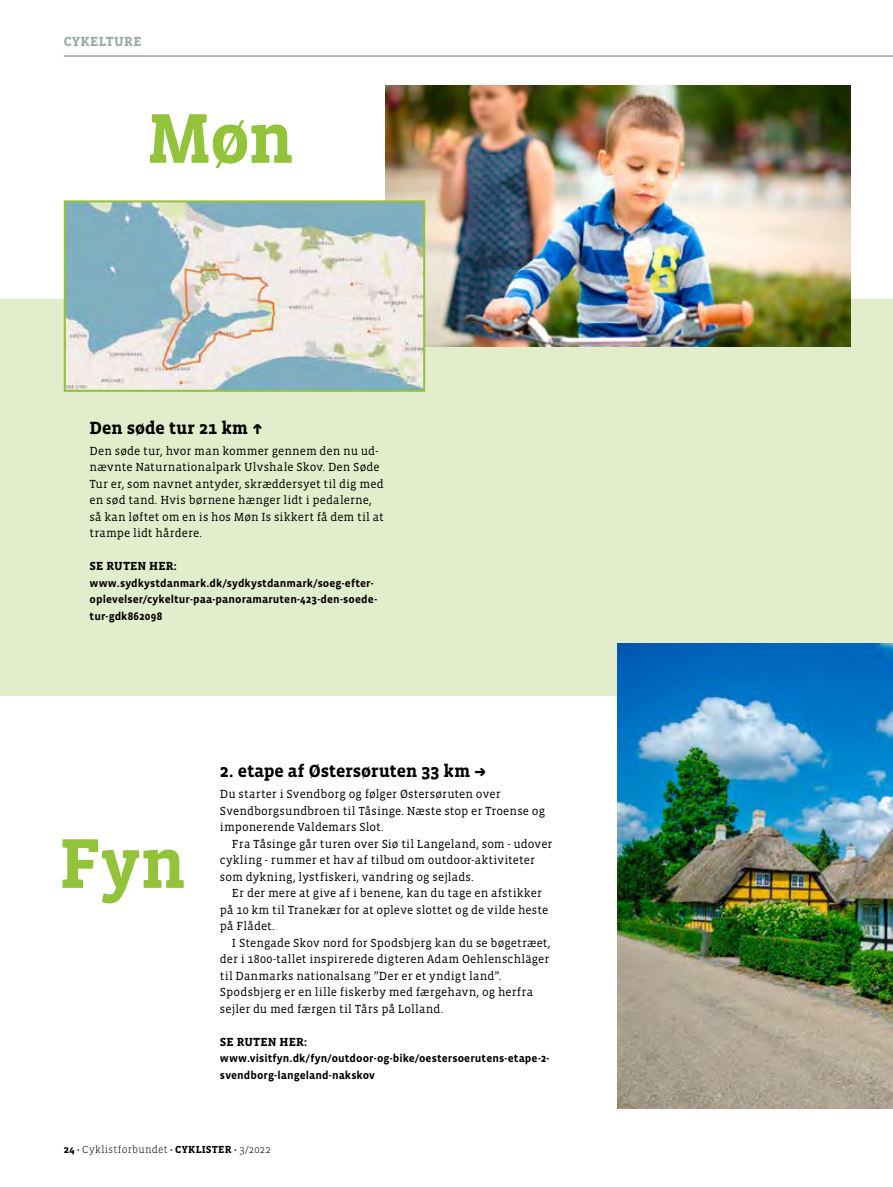
<style>
.page{position:relative;width:893px;height:1187px;background:#fff}
.page>*{position:absolute;margin:0;border:0;box-sizing:border-box;transform-origin:0 0}
.t1{font:700 72px "Vista Slab OT";letter-spacing:-.02em;color:#93c23b}
.t2{font:700 18px "Vista Slab OT";letter-spacing:-.01em;color:#000}
.t3{font:700 13.5px "Vista Slab OT";letter-spacing:.025em;color:#95aaa7}
.t4{font:12px/16.5px "Vista Slab OT";letter-spacing:.01em;color:#000}
.t5{font:700 12px "Vista Slab OT";letter-spacing:.005em;color:#000}
.t6{font:700 11.25px/16.5px "Vista Sans OT";letter-spacing:.01em;color:#000}
.t7{font:300 10.5px "Vista Slab OT";letter-spacing:.025em;color:#000}
.s1{font-weight:700}
</style>
<div class="page">
<div style="left:0;top:300px;width:893px;height:396px;background:#e2edcb"></div>
<img style="left:385px;top:85px;width:465px;height:262px">
<img style="left:618px;top:643px;width:275px;height:465px">
<img style="left:67px;top:203px;width:355px;height:186px">
<div style="left:64px;top:200px;width:361px;height:192px;border:2px solid #93c23b"></div>
<hr style="left:64px;top:55px;width:829px;height:2px;background:#95aaa7">
<p class="t3" style="left:64px;top:34px;width:79px">CYKELTURE</p>
<h1 class="t1" style="left:147px;top:102px;width:148px">Møn</h1>
<h2 class="t2" style="left:90px;top:418px;width:175px">Den søde tur 21 km -</h2>
<p class="t4" style="left:90px;top:442px;width:296px">Den søde tur, hvor man kommer gennem den nu ud&shy;nævnte Naturnationalpark Ulvshale Skov. Den Søde Tur er, som navnet antyder, skræddersyet til dig med en sød tand. Hvis børnene hænger lidt i pedalerne, så kan løftet om en is hos Møn Is sikkert få dem til at trampe lidt hårdere.</p>
<p class="t5" style="left:90px;top:560px;width:89px">SE RUTEN HER:</p>
<p class="t6" style="left:90px;top:574px;width:289px">www.sydkystdanmark.dk/sydkystdanmark/soeg-efter&shy;oplevelser/cykeltur-paa-panoramaruten-423-den-soede&shy;tur-gdk862098</p>
<h1 class="t1" style="left:59px;top:826px;width:128px">Fyn</h1>
<h2 class="t2" style="left:220px;top:762px;width:268px">2. etape af Østersøruten 33 km +</h2>
<p class="t4" style="left:220px;top:786px;width:327px">Du starter i Svendborg og følger Østersøruten over<br>Svendborgsundbroen til Tåsinge. Næste stop er Troense og imponerende Valdemars Slot.</p>
<p class="t4" style="left:220px;top:835px;width:334px;text-indent:12px">Fra Tåsinge går turen over Siø til Langeland, som - udover cykling - rummer et hav af tilbud om outdoor-aktiviteter som dykning, lystfiskeri, vandring og sejlads.</p>
<p class="t4" style="left:220px;top:885px;width:330px;text-indent:12px">Er der mere at give af i benene, kan du tage en afstikker på 10 km til Tranekær for at opleve slottet og de vilde heste på Flådet.</p>
<p class="t4" style="left:220px;top:934px;width:332px;text-indent:12px">I Stengade Skov nord for Spodsbjerg kan du se bøgetræet, der i 1800-tallet inspirerede digteren Adam Oehlenschläger til Danmarks nationalsang ”Der er et yndigt land”.<br>Spodsbjerg er en lille fiskerby med færgehavn, og herfra sejler du med færgen til Tårs på Lolland.</p>
<p class="t5" style="left:220px;top:1035px;width:89px">SE RUTEN HER:</p>
<p class="t6" style="left:220px;top:1050px;width:331px">www.visitfyn.dk/fyn/outdoor-og-bike/oestersoerutens-etape-2- svendborg-langeland-nakskov</p>
<p class="t7" style="left:64px;top:1143px;width:208px"><span class="s1">24 ·</span> Cyklistforbundet <span class="s1">· CYKLISTER ·</span> 3/2022</p>
</div>
